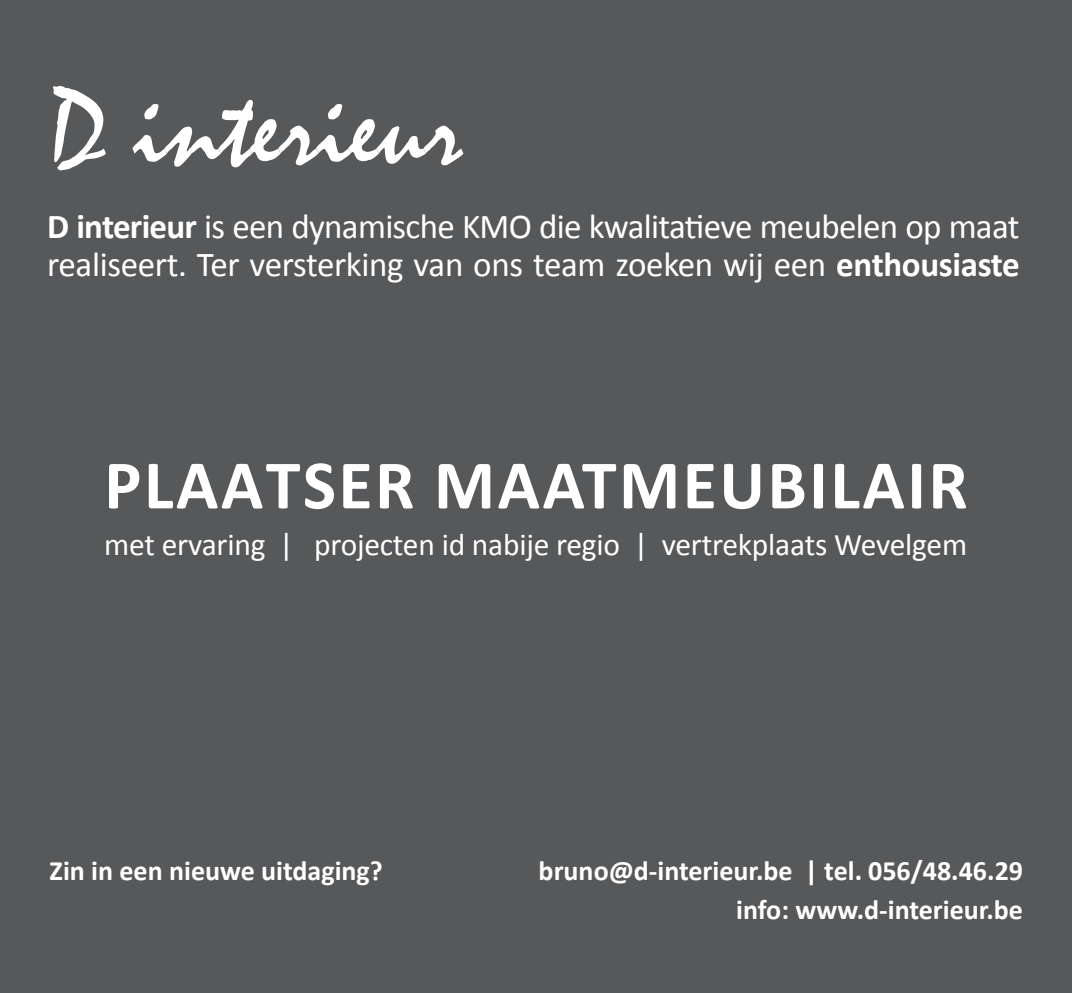
<style>
.page{position:relative;width:1072px;height:993px;background:#fff}
.page>*{position:absolute;margin:0;border:0;box-sizing:border-box;transform-origin:0 0}
.t1{font:115.5px "Mistral";color:#fff}
.t2{font:700 70px "Calibri";letter-spacing:.035em;color:#fff}
.t3{font:35px/38.5px "Calibri";letter-spacing:-.02em;color:#fff}
.t4{font:31.5px "Calibri";letter-spacing:-.005em;color:#fff}
.t5{font:700 28px/38.9px "Calibri";color:#fff;text-align:right}
.s1{font-weight:700}
</style>
<div class="page">
<div style="left:0;top:0;width:1071px;height:992px;background:#57585a"></div>
<h1 class="t1" style="left:50px;top:59px;width:415px">D interieur</h1>
<p class="t3" style="left:47px;top:207px;width:974px"><span class="s1">D interieur</span> is een dynamische KMO die kwalitatieve meubelen op maat realiseert. Ter versterking van ons team zoeken wij een <span class="s1">enthousiaste</span></p>
<h2 class="t2" style="left:104px;top:440px;width:865px">PLAATSER MAATMEUBILAIR</h2>
<p class="t4" style="left:104px;top:524px;width:864px">met ervaring | projecten id nabije regio | vertrekplaats Wevelgem</p>
<p class="t5" style="left:50px;top:850px;width:335px">Zin in een nieuwe uitdaging?</p>
<p class="t5" style="left:538px;top:850px;width:486px">bruno@d-interieur.be | tel. 056/48.46.29 info: www.d-interieur.be</p>
</div>
